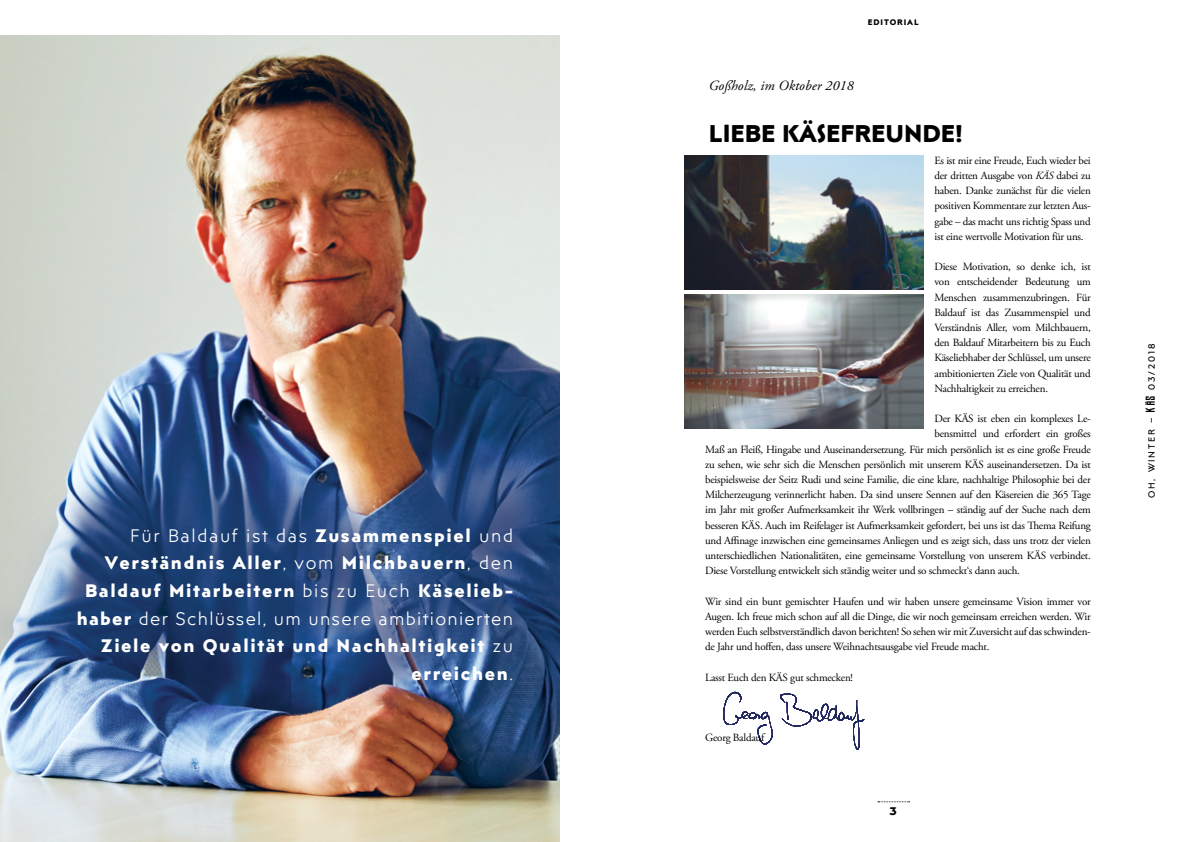
<style>
.page{position:relative;width:1191px;height:842px;background:#fff}
.page>*{position:absolute;margin:0;border:0;box-sizing:border-box;transform-origin:0 0}
.t1{font:700 24.1px "Posterama 1901";color:#000}
.t2{font:700 18px/27.6px "Posterama Text";letter-spacing:.09em;color:#fff;text-align:right}
.t3{font:italic 14px "Adobe Garamond Pro";letter-spacing:.01em;color:#000}
.t4{font:11px/15.2px "Adobe Garamond Pro";letter-spacing:-.02em;color:#000;text-align:justify}
.t5{font:700 11px "Posterama Text";color:#000}
.t6{font:9px "Posterama 1901";letter-spacing:.2em;color:#000}
.t7{font:700 8px "Posterama 1901";letter-spacing:.12em;color:#000}
.s1{font-weight:300}
.s2{font-style:italic}
.s3{font-family:"Bahn Pro";font-size:12px}
</style>
<div class="page">
<svg style="left:878px;top:801px;width:31px;height:1px"></svg>
<img style="left:0;top:35px;width:559px;height:807px">
<img style="left:723px;top:691px;width:142px;height:59px">
<img style="left:685px;top:156px;width:238px;height:134px">
<img style="left:685px;top:294px;width:238px;height:134px">
<h2 class="t2" style="left:77px;top:521px;width:438px"><span class="s1">Für Baldauf ist das</span> Zusammenspiel <span class="s1">und </span>Verständnis Aller<span class="s1">, vom</span> Milchbauern<span class="s1">, den </span>Baldauf Mitarbeitern <span class="s1">bis zu Euch</span> Käselieb&shy;haber <span class="s1">der Schlüssel, um unsere ambitionierten </span>Ziele von Qualität und Nachhaltigkeit <span class="s1">zu </span>erreichen<span class="s1">.</span></h2>
<p class="t7" style="left:867px;top:17px;width:52px">EDITORIAL</p>
<p class="t3" style="left:709px;top:78px;width:146px">Goßholz, im Oktober 2018</p>
<h1 class="t1" style="left:709px;top:117px;width:255px">LIEBE KÄSEFREUNDE!</h1>
<p class="t4" style="left:934px;top:153px;width:158px">Es ist mir eine Freude, Euch wieder bei der dritten Ausgabe von <span class="s2">KÄS</span> dabei zu haben. Danke zunächst für die vielen positiven Kommentare zur letzten Aus&shy;gabe – das macht uns richtig Spass und ist eine wertvolle Motivation für uns.</p>
<p class="t4" style="left:934px;top:259px;width:158px">Diese Motivation, so denke ich, ist von entscheidender Bedeutung um Menschen zusammenzubringen. Für Baldauf ist das Zusammenspiel und Verständnis Aller, vom Milchbauern, den Baldauf Mitarbeitern bis zu Euch Käseliebhaber der Schlüssel, um unsere ambitionierten Ziele von Qualität und Nachhaltigkeit zu erreichen.</p>
<p class="t4" style="left:934px;top:411px;width:158px">Der KÄS ist eben ein komplexes Le-</p>
<p class="t4" style="left:934px;top:427px;width:158px">bensmittel und erfordert ein großes</p>
<p class="t4" style="left:705px;top:442px;width:387px">Maß an Fleiß, Hingabe und Auseinandersetzung. Für mich persönlich ist es eine große Freude</p>
<p class="t4" style="left:705px;top:457px;width:387px">zu sehen, wie sehr sich die Menschen persönlich mit unserem KÄS auseinandersetzen. Da ist</p>
<p class="t4" style="left:705px;top:472px;width:387px">beispielsweise der Seitz Rudi und seine Familie, die eine klare, nachhaltige Philosophie bei der</p>
<p class="t4" style="left:705px;top:487px;width:387px">Milcherzeugung verinnerlicht haben. Da sind unsere Sennen auf den Käsereien die 365 Tage</p>
<p class="t4" style="left:705px;top:503px;width:387px">im Jahr mit großer Aufmerksamkeit ihr Werk vollbringen – ständig auf der Suche nach dem</p>
<p class="t4" style="left:705px;top:518px;width:387px">besseren KÄS. Auch im Reifelager ist Aufmerksamkeit gefordert, bei uns ist das Thema Reifung</p>
<p class="t4" style="left:705px;top:533px;width:387px">und Affinage inzwischen eine gemeinsames Anliegen und es zeigt sich, dass uns trotz der vielen</p>
<p class="t4" style="left:705px;top:548px;width:387px">unterschiedlichen Nationalitäten, eine gemeinsame Vorstellung von unserem KÄS verbindet.</p>
<p class="t4" style="left:705px;top:563px;width:316px">Diese Vorstellung entwickelt sich ständig weiter und so schmeckt‘s dann auch.</p>
<p class="t4" style="left:705px;top:594px;width:387px">Wir sind ein bunt gemischter Haufen und wir haben unsere gemeinsame Vision immer vor Augen. Ich freue mich schon auf all die Dinge, die wir noch gemeinsam erreichen werden. Wir werden Euch selbstverständlich davon berichten! So sehen wir mit Zuversicht auf das schwinden&shy;de Jahr und hoffen, dass unsere Weihnachtsausgabe viel Freude macht.</p>
<p class="t4" style="left:705px;top:670px;width:149px">Lasst Euch den KÄS gut schmecken!</p>
<p class="t4" style="left:705px;top:731px;width:61px">Georg Baldauf</p>
<p class="t5" style="left:889px;top:803px;width:9px">3</p>
<p class="t6" style="left:1146px;top:498px;width:156px;rotate:-90deg">Oh, Winter – <span class="s3">KÄS</span> 03/2018</p>
</div>
